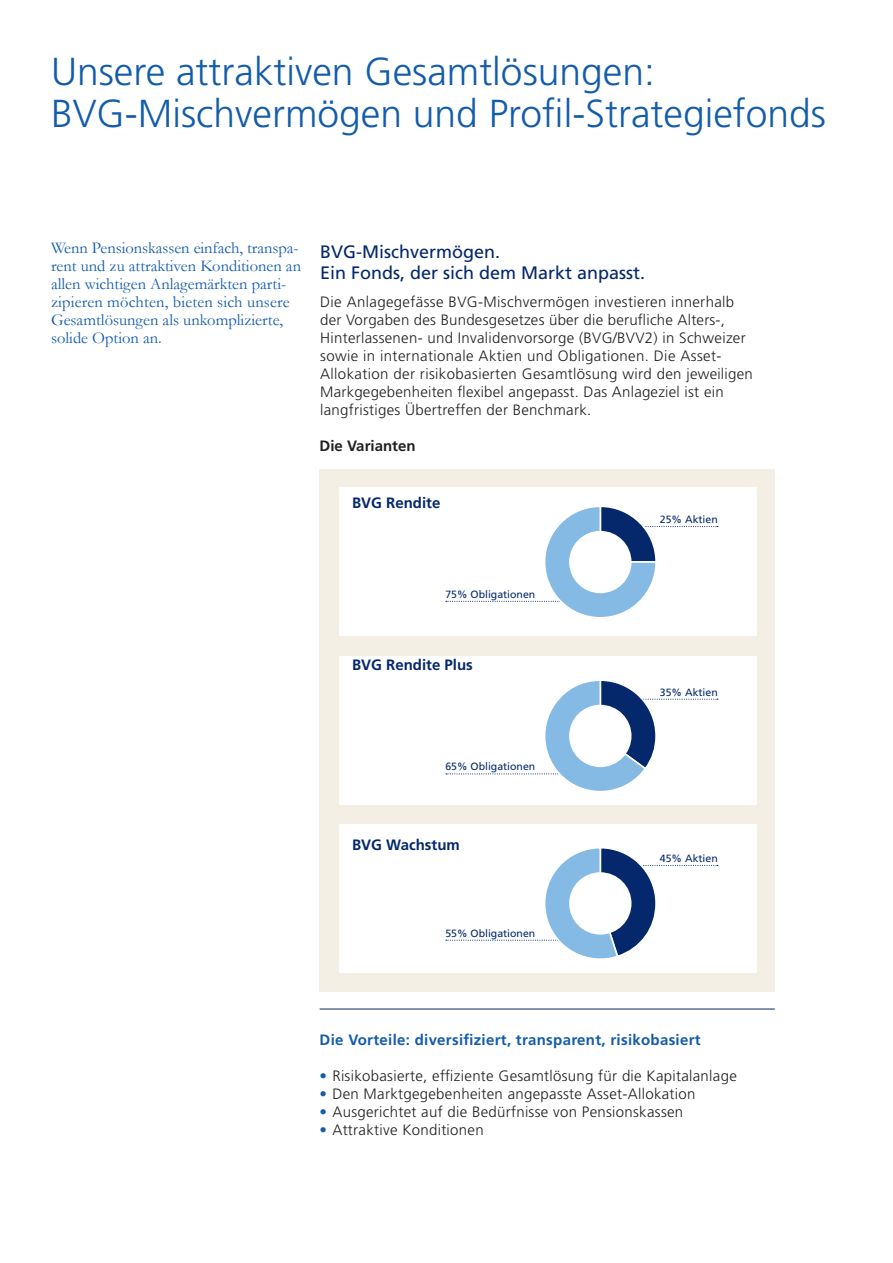
<style>
.page{position:relative;width:893px;height:1263px;background:#fff}
.page>*{position:absolute;margin:0;border:0;box-sizing:border-box;transform-origin:0 0}
.t1{font:300 39px/42px "Frutiger";color:#135cab}
.t2{font:18px/21px "Frutiger";color:#04286b}
.t3{font:16.5px/18px "Garamond";color:#135cab}
.t4{font:300 15px/18px "Frutiger";letter-spacing:.02em;color:#231f20}
.t5{font:700 15px "Frutiger";letter-spacing:.02em;color:#135cab}
.t6{font:700 15px "Frutiger";color:#04286b}
.t7{font:700 15px "Frutiger";color:#231f20}
.t8{font:10.5px "Frutiger";color:#04286b}
.s1{color:#135cab}
</style>
<div class="page">
<div style="left:320px;top:469px;width:455px;height:522px;background:#f3efe5"></div>
<div style="left:339px;top:487px;width:418px;height:149px;background:#fff"></div>
<div style="left:339px;top:656px;width:418px;height:148px;background:#fff"></div>
<div style="left:339px;top:824px;width:418px;height:149px;background:#fff"></div>
<hr style="left:320px;top:1009px;width:455px;height:1px;background:#04286b">
<svg style="left:446px;top:507px;width:272px;height:110px"></svg>
<div style="left:569px;top:531px;width:62px;height:62px;background:#fff;border-radius:50%"></div>
<svg style="left:446px;top:681px;width:272px;height:110px"></svg>
<div style="left:569px;top:705px;width:62px;height:62px;background:#fff;border-radius:50%"></div>
<svg style="left:446px;top:848px;width:272px;height:111px"></svg>
<div style="left:569px;top:872px;width:62px;height:63px;background:#fff;border-radius:50%"></div>
<h1 class="t1" style="left:51px;top:50px;width:777px">Unsere attraktiven Gesamtlösungen:<br>BVG-Mischvermögen und Profil-Strategiefonds</h1>
<p class="t3" style="left:51px;top:239px;width:252px">Wenn Pensionskassen einfach, transpa&shy;rent und zu attraktiven Konditionen an allen wichtigen Anlagemärkten parti&shy;zipieren möchten, bieten sich unsere Gesamtlösungen als unkomplizierte, solide Option an.</p>
<p class="t2" style="left:320px;top:241px;width:327px">BVG-Mischvermögen.<br>Ein Fonds, der sich dem Markt anpasst.</p>
<p class="t4" style="left:320px;top:293px;width:434px">Die Anlagegefässe BVG-Mischvermögen investieren innerhalb der Vorgaben des Bundesgesetzes über die berufliche Alters-, Hinterlassenen- und Invalidenvorsorge (BVG/BVV2) in Schweizer sowie in internationale Aktien und Obligationen. Die Asset-Allokation der risikobasierten Gesamtlösung wird den jeweiligen Markgegebenheiten flexibel angepasst. Das Anlageziel ist ein langfristiges Übertreffen der Benchmark.</p>
<p class="t7" style="left:320px;top:437px;width:97px">Die Varianten</p>
<p class="t6" style="left:352px;top:494px;width:90px">BVG Rendite</p>
<p class="t8" style="left:660px;top:513px;width:59px">25% Aktien</p>
<p class="t8" style="left:445px;top:588px;width:91px">75% Obligationen</p>
<p class="t6" style="left:352px;top:656px;width:122px">BVG Rendite Plus</p>
<p class="t8" style="left:660px;top:686px;width:59px">35% Aktien</p>
<p class="t8" style="left:445px;top:760px;width:91px">65% Obligationen</p>
<p class="t6" style="left:352px;top:836px;width:109px">BVG Wachstum</p>
<p class="t8" style="left:660px;top:852px;width:59px">45% Aktien</p>
<p class="t8" style="left:445px;top:927px;width:91px">55% Obligationen</p>
<p class="t5" style="left:320px;top:1031px;width:383px">Die Vorteile: diversifiziert, transparent, risikobasiert</p>
<p class="t4" style="left:320px;top:1067px;width:419px"><span class="s1">•</span> Risikobasierte, effiziente Gesamtlösung für die Kapitalanlage</p>
<p class="t4" style="left:320px;top:1085px;width:377px"><span class="s1">•</span> Den Marktgegebenheiten angepasste Asset-Allokation</p>
<p class="t4" style="left:320px;top:1103px;width:365px"><span class="s1">•</span> Ausgerichtet auf die Bedürfnisse von Pensionskassen</p>
<p class="t4" style="left:320px;top:1121px;width:166px"><span class="s1">•</span> Attraktive Konditionen</p>
</div>
